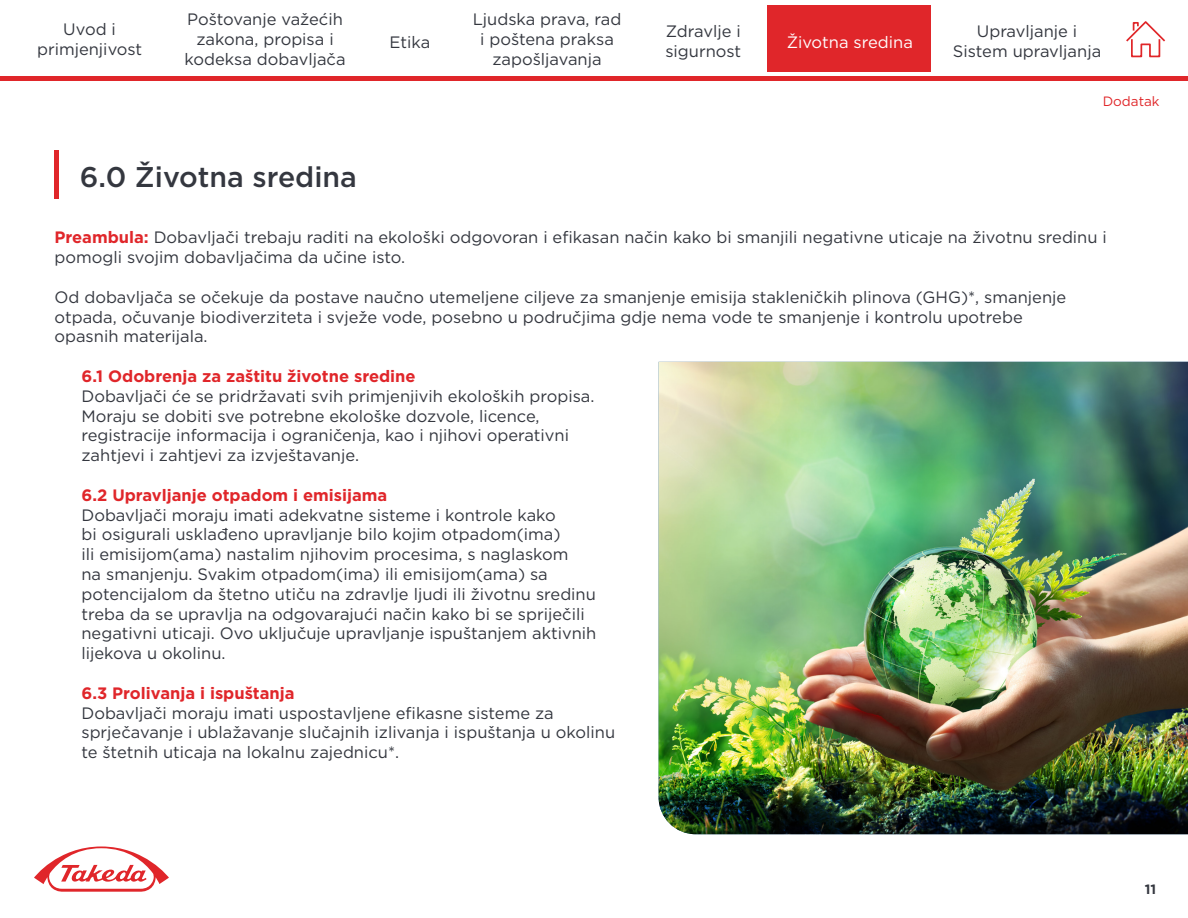
<style>
.page{position:relative;width:1188px;height:918px;background:#fff}
.page>*{position:absolute;margin:0;border:0;box-sizing:border-box;transform-origin:0 0}
.t1{font:500 28.5px "Gotham";color:#34373f}
.t2{font:16.5px/19.8px "Gotham";color:#34373f}
.t3{font:700 16.5px "Gotham";color:#e0262a}
.t4{font:16.5px "Gotham";color:#fff}
.t5{font:13.5px "Gotham";color:#e02629}
.t6{font:700 13.5px "Gotham";color:#34373f}
.s1{font-weight:700;color:#e0262a}
</style>
<div class="page">
<div style="left:768px;top:5px;width:163px;height:67px;background:#e0262a"></div>
<svg style="left:34px;top:846px;width:135px;height:46px"></svg>
<hr style="left:0;top:77px;width:1188px;height:4px;background:#e0262a">
<svg style="left:1126px;top:21px;width:39px;height:37px"></svg>
<div style="left:54px;top:150px;width:5px;height:48px;background:#e0262a"></div>
<img style="left:659px;top:362px;width:529px;height:472px">
<p class="t2" style="left:37px;top:19px;width:107px;text-align:center">Uvod i primjenjivost</p>
<p class="t2" style="left:184px;top:9px;width:163px;text-align:center">Poštovanje važećih zakona, propisa i kodeksa dobavljača</p>
<p class="t2" style="left:389px;top:31px;width:42px">Etika</p>
<h1 class="t1" style="left:80px;top:158px;width:279px">6.0 Životna sredina</h1>
<p class="t2" style="left:473px;top:9px;width:150px;text-align:center">Ljudska prava, rad i poštena praksa zapošljavanja</p>
<p class="t2" style="left:665px;top:21px;width:77px">Zdravlje i sigurnost</p>
<p class="t4" style="left:787px;top:31px;width:128px">Životna sredina</p>
<p class="t2" style="left:953px;top:21px;width:150px;text-align:center">Upravljanje i<br>Sistem upravljanja</p>
<p class="t5" style="left:1103px;top:92px;width:58px">Dodatak</p>
<p class="t2" style="left:54px;top:227px;width:1054px"><span class="s1">Preambula:</span> Dobavljači trebaju raditi na ekološki odgovoran i efikasan način kako bi smanjili negativne uticaje na životnu sredinu i pomogli svojim dobavljačima da učine isto.</p>
<p class="t2" style="left:54px;top:287px;width:1013px">Od dobavljača se očekuje da postave naučno utemeljene ciljeve za smanjenje emisija stakleničkih plinova (GHG)*, smanjenje otpada, očuvanje biodiverziteta i svježe vode, posebno u područjima gdje nema vode te smanjenje i kontrolu upotrebe opasnih materijala.</p>
<p class="t3" style="left:81px;top:365px;width:336px">6.1 Odobrenja za zaštitu životne sredine</p>
<p class="t2" style="left:81px;top:386px;width:515px">Dobavljači će se pridržavati svih primjenjivih ekoloških propisa.<br>Moraju se dobiti sve potrebne ekološke dozvole, licence, registracije informacija i ograničenja, kao i njihovi operativni zahtjevi i zahtjevi za izvještavanje.</p>
<p class="t3" style="left:81px;top:484px;width:307px">6.2 Upravljanje otpadom i emisijama</p>
<p class="t2" style="left:81px;top:505px;width:516px">Dobavljači moraju imati adekvatne sisteme i kontrole kako<br>bi osigurali usklađeno upravljanje bilo kojim otpadom(ima)<br>ili emisijom(ama) nastalim njihovim procesima, s naglaskom<br>na smanjenju. Svakim otpadom(ima) ili emisijom(ama) sa potencijalom da štetno utiču na zdravlje ljudi ili životnu sredinu treba da se upravlja na odgovarajući način kako bi se spriječili negativni uticaji. Ovo uključuje upravljanje ispuštanjem aktivnih lijekova u okolinu.</p>
<p class="t3" style="left:81px;top:682px;width:215px">6.3 Prolivanja i ispuštanja</p>
<p class="t2" style="left:81px;top:703px;width:535px">Dobavljači moraju imati uspostavljene efikasne sisteme za sprječavanje i ublažavanje slučajnih izlivanja i ispuštanja u okolinu te štetnih uticaja na lokalnu zajednicu*.</p>
<p class="t6" style="left:1145px;top:880px;width:13px">11</p>
</div>
